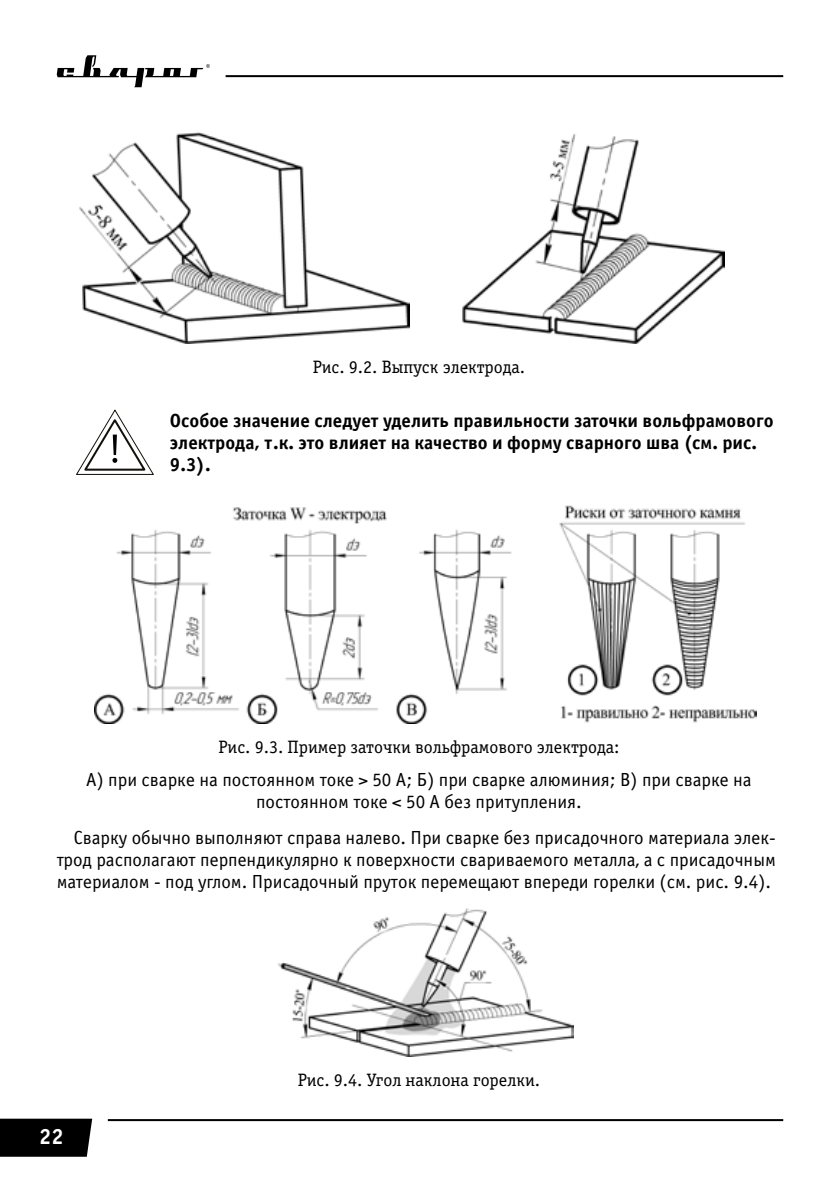
<style>
.page{position:relative;width:840px;height:1191px;background:#fff}
.page>*{position:absolute;margin:0;border:0;box-sizing:border-box;transform-origin:0 0}
.t1{font:700 22px "Officina Serif C";color:#fff}
.t2{font:19px/22px "Officina Sans C";color:#000;text-align:center}
.t3{font:700 19px/22px "Officina Sans C";color:#000}
.t4{font:18px "Officina Serif C";color:#000}
</style>
<div class="page">
<div style="left:0;top:1118px;width:92px;height:38px;background:#000"></div>
<hr style="left:108px;top:1119px;width:674px;height:2px;background:#000">
<hr style="left:225px;top:75px;width:557px;height:2px;background:#000">
<svg style="left:57px;top:55px;width:153px;height:32px"></svg>
<img style="left:79px;top:133px;width:330px;height:211px">
<img style="left:462px;top:133px;width:262px;height:211px">
<svg style="left:76px;top:410px;width:77px;height:65px"></svg>
<img style="left:95px;top:505px;width:661px;height:218px">
<img style="left:278px;top:908px;width:295px;height:148px">
<p class="t4" style="left:312px;top:360px;width:214px">Рис. 9.2. Выпуск электрода.</p>
<p class="t3" style="left:170px;top:411px;width:605px">Особое значение следует уделить правильности заточки вольфрамового электрода, т.к. это влияет на качество и форму сварного шва (см. рис.<br>9.3).</p>
<p class="t4" style="left:218px;top:739px;width:402px">Рис. 9.3. Пример заточки вольфрамового электрода:</p>
<p class="t2" style="left:86px;top:769px;width:666px">А) при сварке на постоянном токе &gt; 50 A; Б) при сварке алюминия; В) при сварке на постоянном токе &lt; 50 A без притупления.</p>
<p class="t2" style="left:57px;top:827px;width:720px;text-align:justify;text-indent:17px">Сварку обычно выполняют справа налево. При сварке без присадочного материала элек&shy;трод располагают перпендикулярно к поверхности свариваемого металла, а с присадочным материалом - под углом. Присадочный пруток перемещают впереди горелки (см. рис. 9.4).</p>
<p class="t1" style="left:39px;top:1126px;width:26px">22</p>
<p class="t4" style="left:297px;top:1072px;width:244px">Рис. 9.4. Угол наклона горелки.</p>
</div>
